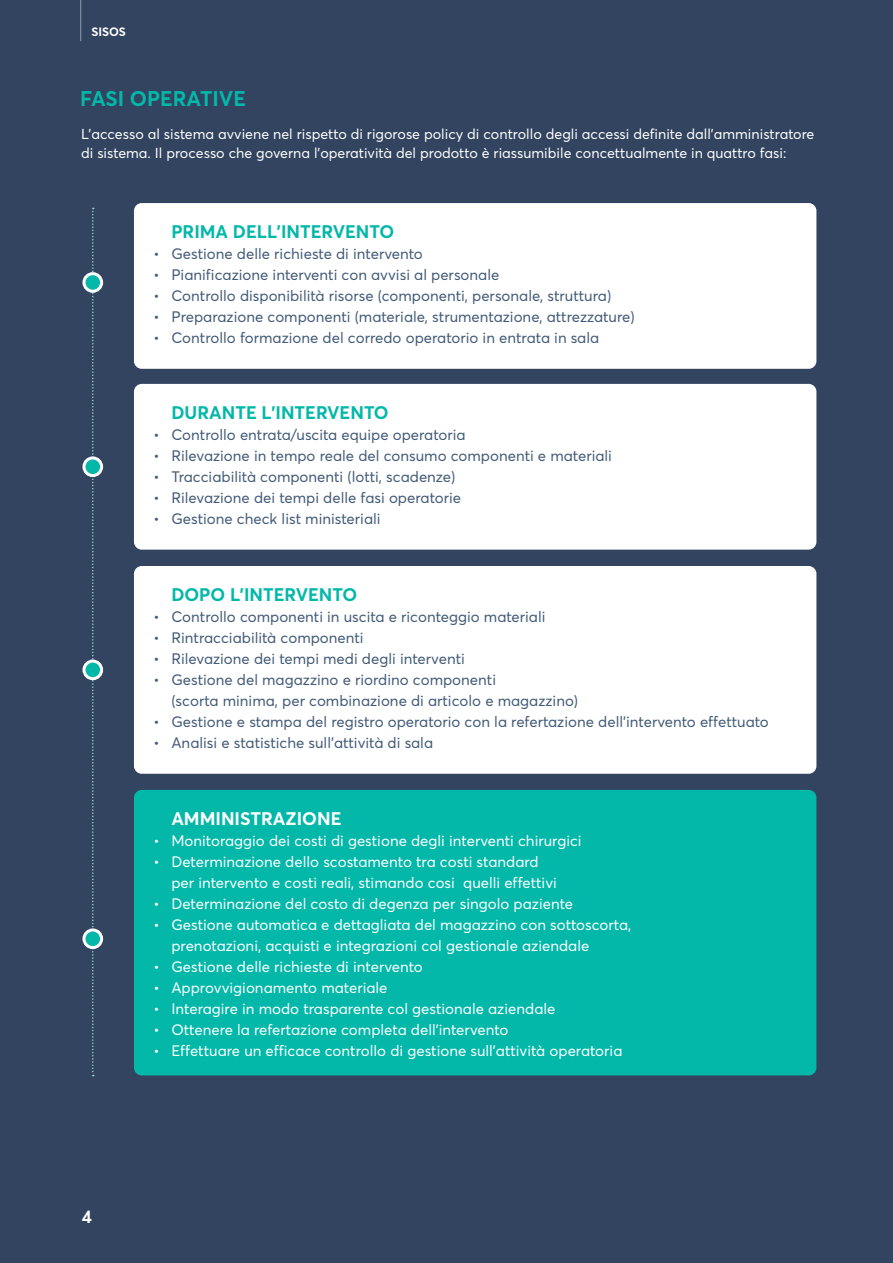
<style>
.page{position:relative;width:893px;height:1263px;background:#32445f}
.page>*{position:absolute;margin:0;border:0;box-sizing:border-box;transform-origin:0 0}
.t1{font:700 21px "Averta";color:#03b8a9}
.t2{font:700 18px "Averta";color:#03b8a9}
.t3{font:700 18px "Averta";color:#fff}
.t4{font:15px "Averta";color:#415a77}
.t5{font:15px/21px "Averta";color:#fff}
.t6{font:14.25px/18.8px "Averta";color:#fff}
.t7{font:700 12px "Averta";color:#fff}
</style>
<div class="page">
<hr style="left:81px;top:0;width:1px;height:41px;background:#415a77">
<svg style="left:92px;top:208px;width:2px;height:868px"></svg>
<svg style="left:84px;top:274px;width:18px;height:17px"></svg>
<div style="left:82px;top:272px;width:21px;height:21px;border:3px solid #fff;border-radius:50%"></div>
<svg style="left:84px;top:458px;width:18px;height:18px"></svg>
<div style="left:82px;top:456px;width:21px;height:21px;border:3px solid #fff;border-radius:50%"></div>
<svg style="left:84px;top:661px;width:18px;height:18px"></svg>
<div style="left:82px;top:659px;width:21px;height:21px;border:3px solid #fff;border-radius:50%"></div>
<div style="left:134px;top:203px;width:682px;height:166px;background:#fff;border-radius:8px"></div>
<div style="left:134px;top:384px;width:682px;height:166px;background:#fff;border-radius:8px"></div>
<div style="left:134px;top:566px;width:682px;height:208px;background:#fff;border-radius:8px"></div>
<div style="left:134px;top:790px;width:682px;height:285px;background:#03b8a9;border-radius:8px"></div>
<div style="left:84px;top:930px;width:18px;height:17px;background:#03b8a9;border-radius:50%"></div>
<div style="left:82px;top:928px;width:21px;height:21px;border:3px solid #fff;border-radius:50%"></div>
<p class="t7" style="left:91px;top:24px;width:36px">SISOS</p>
<p class="t1" style="left:80px;top:86px;width:167px">FASI OPERATIVE</p>
<p class="t6" style="left:81px;top:124px;width:735px">L’accesso al sistema avviene nel rispetto di rigorose policy di controllo degli accessi definite dall’amministratore di sistema. Il processo che governa l’operatività del prodotto è riassumibile concettualmente in quattro fasi:</p>
<p class="t2" style="left:171px;top:220px;width:224px">PRIMA DELL’INTERVENTO</p>
<p class="t4" style="left:153px;top:244px;width:271px">• Gestione delle richieste di intervento</p>
<p class="t4" style="left:153px;top:265px;width:347px">• Pianificazione interventi con avvisi al personale</p>
<p class="t4" style="left:153px;top:286px;width:459px">• Controllo disponibilità risorse (componenti, personale, struttura)</p>
<p class="t4" style="left:153px;top:307px;width:483px">• Preparazione componenti (materiale, strumentazione, attrezzature)</p>
<p class="t4" style="left:153px;top:328px;width:447px">• Controllo formazione del corredo operatorio in entrata in sala</p>
<p class="t2" style="left:171px;top:401px;width:219px">DURANTE L’INTERVENTO</p>
<p class="t4" style="left:153px;top:425px;width:314px">• Controllo entrata/uscita equipe operatoria</p>
<p class="t4" style="left:153px;top:446px;width:460px">• Rilevazione in tempo reale del consumo componenti e materiali</p>
<p class="t4" style="left:153px;top:467px;width:303px">• Tracciabilità componenti (lotti, scadenze)</p>
<p class="t4" style="left:153px;top:488px;width:309px">• Rilevazione dei tempi delle fasi operatorie</p>
<p class="t4" style="left:153px;top:509px;width:229px">• Gestione check list ministeriali</p>
<p class="t2" style="left:171px;top:583px;width:187px">DOPO L’INTERVENTO</p>
<p class="t4" style="left:153px;top:607px;width:394px">• Controllo componenti in uscita e riconteggio materiali</p>
<p class="t4" style="left:153px;top:628px;width:212px">• Rintracciabilità componenti</p>
<p class="t4" style="left:153px;top:649px;width:313px">• Rilevazione dei tempi medi degli interventi</p>
<p class="t4" style="left:153px;top:670px;width:344px">• Gestione del magazzino e riordino componenti</p>
<p class="t4" style="left:171px;top:691px;width:408px">(scorta minima, per combinazione di articolo e magazzino)</p>
<p class="t4" style="left:153px;top:712px;width:617px">• Gestione e stampa del registro operatorio con la refertazione dell'intervento effettuato</p>
<p class="t4" style="left:153px;top:733px;width:281px">• Analisi e statistiche sull’attività di sala</p>
<p class="t3" style="left:82px;top:1205px;width:12px">4</p>
<p class="t3" style="left:171px;top:807px;width:172px">AMMINISTRAZIONE</p>
<p class="t5" style="left:153px;top:830px;width:430px">• Monitoraggio dei costi di gestione degli interventi chirurgici</p>
<p class="t5" style="left:171px;top:851px;width:387px;text-indent:-18px">• Determinazione dello scostamento tra costi standard per intervento e costi reali, stimando cosi quelli effettivi</p>
<p class="t5" style="left:153px;top:893px;width:421px">• Determinazione del costo di degenza per singolo paziente</p>
<p class="t5" style="left:153px;top:914px;width:479px">• Gestione automatica e dettagliata del magazzino con sottoscorta,</p>
<p class="t5" style="left:171px;top:935px;width:419px">prenotazioni, acquisti e integrazioni col gestionale aziendale</p>
<p class="t5" style="left:153px;top:956px;width:271px">• Gestione delle richieste di intervento</p>
<p class="t5" style="left:153px;top:977px;width:236px">• Approvvigionamento materiale</p>
<p class="t5" style="left:153px;top:998px;width:404px">• Interagire in modo trasparente col gestionale aziendale</p>
<p class="t5" style="left:153px;top:1019px;width:357px">• Ottenere la refertazione completa dell’intervento</p>
<p class="t5" style="left:153px;top:1040px;width:471px">• Effettuare un efficace controllo di gestione sull’attività operatoria</p>
</div>
